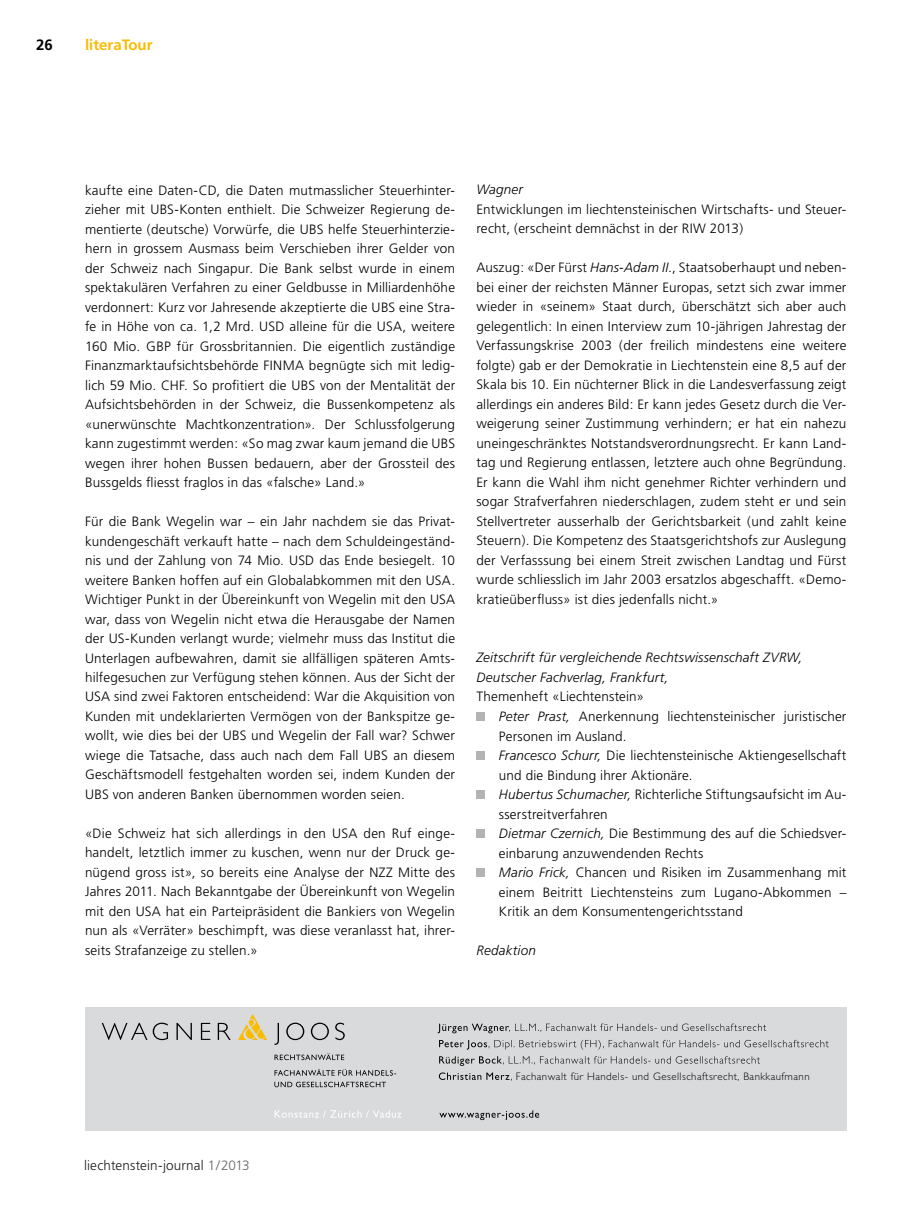
<style>
.page{position:relative;width:906px;height:1212px;background:#fff}
.page>*{position:absolute;margin:0;border:0;box-sizing:border-box;transform-origin:0 0}
.t1{font:700 15px "Frutiger";color:#fabb00}
.t2{font:700 15px "Frutiger";color:#000}
.t3{font:300 13.5px/19.5px "Frutiger";letter-spacing:.015em;color:#000;text-align:justify}
.t4{font:italic 300 13.5px/19.5px "Frutiger";letter-spacing:.015em;color:#000}
.t5{font:300 13.5px "Frutiger";letter-spacing:.01em;color:#1b1b1c}
.t6{font:300 10.8px "Gill Sans Std";letter-spacing:.04em;color:#000}
.s1{font-style:italic}
.s2{color:#646567}
</style>
<div class="page">
<div style="left:476px;top:713px;width:9px;height:8px;background:#b1b3b4"></div>
<div style="left:476px;top:752px;width:9px;height:8px;background:#b1b3b4"></div>
<div style="left:476px;top:791px;width:9px;height:8px;background:#b1b3b4"></div>
<div style="left:476px;top:830px;width:9px;height:8px;background:#b1b3b4"></div>
<div style="left:476px;top:869px;width:9px;height:8px;background:#b1b3b4"></div>
<svg style="left:85px;top:1007px;width:761px;height:124px;background:#d2d3d3"></svg>
<div style="left:434px;top:1085px;width:211px;height:19px;background:#d9dadb"></div>
<p class="t2" style="left:36px;top:35px;width:18px">26</p>
<p class="t1" style="left:85px;top:35px;width:69px">literaTour</p>
<p class="t3" style="left:85px;top:180px;width:371px">kaufte eine Daten-CD, die Daten mutmasslicher Steuerhinter&shy;zieher mit UBS-Konten enthielt. Die Schweizer Regierung de&shy;mentierte (deutsche) Vorwürfe, die UBS helfe Steuerhinterzie&shy;hern in grossem Ausmass beim Verschieben ihrer Gelder von der Schweiz nach Singapur. Die Bank selbst wurde in einem spektakulären Verfahren zu einer Geldbusse in Milliardenhöhe verdonnert: Kurz vor Jahresende akzeptierte die UBS eine Stra&shy;fe in Höhe von ca. 1,2 Mrd. USD alleine für die USA, weitere 160 Mio. GBP für Grossbritannien. Die eigentlich zuständige Finanzmarktaufsichtsbehörde FINMA begnügte sich mit ledig&shy;lich 59 Mio. CHF. So profitiert die UBS von der Mentalität der Aufsichtsbehörden in der Schweiz, die Bussenkompetenz als «unerwünschte Machtkonzentration». Der Schlussfolgerung kann zugestimmt werden: «So mag zwar kaum jemand die UBS wegen ihrer hohen Bussen bedauern, aber der Grossteil des Bussgelds fliesst fraglos in das «falsche» Land.»</p>
<p class="t3" style="left:85px;top:512px;width:371px">Für die Bank Wegelin war – ein Jahr nachdem sie das Privat&shy;kundengeschäft verkauft hatte – nach dem Schuldeingeständ&shy;nis und der Zahlung von 74 Mio. USD das Ende besiegelt. 10 weitere Banken hoffen auf ein Globalabkommen mit den USA.<br>Wichtiger Punkt in der Übereinkunft von Wegelin mit den USA war, dass von Wegelin nicht etwa die Herausgabe der Namen der US-Kunden verlangt wurde; vielmehr muss das Institut die Unterlagen aufbewahren, damit sie allfälligen späteren Amts&shy;hilfegesuchen zur Verfügung stehen können. Aus der Sicht der USA sind zwei Faktoren entscheidend: War die Akquisition von Kunden mit undeklarierten Vermögen von der Bankspitze ge&shy;wollt, wie dies bei der UBS und Wegelin der Fall war? Schwer wiege die Tatsache, dass auch nach dem Fall UBS an diesem Geschäftsmodell festgehalten worden sei, indem Kunden der UBS von anderen Banken übernommen worden seien.</p>
<p class="t3" style="left:85px;top:824px;width:371px">«Die Schweiz hat sich allerdings in den USA den Ruf einge&shy;handelt, letztlich immer zu kuschen, wenn nur der Druck ge&shy;nügend gross ist», so bereits eine Analyse der NZZ Mitte des Jahres 2011. Nach Bekanntgabe der Übereinkunft von Wegelin mit den USA hat ein Parteipräsident die Bankiers von Wegelin nun als «Verräter» beschimpft, was diese veranlasst hat, ihrer&shy;seits Strafanzeige zu stellen.»</p>
<p class="t4" style="left:476px;top:180px;width:48px">Wagner</p>
<p class="t3" style="left:476px;top:200px;width:371px">Entwicklungen im liechtensteinischen Wirtschafts- und Steuer&shy;recht, (erscheint demnächst in der RIW 2013)</p>
<p class="t3" style="left:476px;top:258px;width:371px">Auszug: «Der Fürst <span class="s1">Hans-Adam II.</span>, Staatsoberhaupt und neben&shy;bei einer der reichsten Männer Europas, setzt sich zwar immer wieder in «seinem» Staat durch, überschätzt sich aber auch gelegentlich: In einen Interview zum 10-jährigen Jahrestag der Verfassungskrise 2003 (der freilich mindestens eine weitere folgte) gab er der Demokratie in Liechtenstein eine 8,5 auf der Skala bis 10. Ein nüchterner Blick in die Landesverfassung zeigt allerdings ein anderes Bild: Er kann jedes Gesetz durch die Ver&shy;weigerung seiner Zustimmung verhindern; er hat ein nahezu uneingeschränktes Notstandsverordnungsrecht. Er kann Land&shy;tag und Regierung entlassen, letztere auch ohne Begründung.<br>Er kann die Wahl ihm nicht genehmer Richter verhindern und sogar Strafverfahren niederschlagen, zudem steht er und sein Stellvertreter ausserhalb der Gerichtsbarkeit (und zahlt keine Steuern). Die Kompetenz des Staatsgerichtshofs zur Auslegung der Verfasssung bei einem Streit zwischen Landtag und Fürst wurde schliesslich im Jahr 2003 ersatzlos abgeschafft. «Demo&shy;kratieüberfluss» ist dies jedenfalls nicht.»</p>
<p class="t4" style="left:476px;top:648px;width:328px">Zeitschrift für vergleichende Rechtswissenschaft ZVRW,<br>Deutscher Fachverlag, Frankfurt,</p>
<p class="t3" style="left:499px;top:687px;width:349px;text-align:left;text-indent:-23px">Themenheft «Liechtenstein»<br><span class="s1">Peter Prast,</span> Anerkennung liechtensteinischer juristischer Personen im Ausland.<br><span class="s1">Francesco Schurr,</span> Die liechtensteinische Aktiengesellschaft und die Bindung ihrer Aktionäre.<br><span class="s1">Hubertus Schumacher,</span> Richterliche Stiftungsaufsicht im Au&shy;sserstreitverfahren<br><span class="s1">Dietmar Czernich,</span> Die Bestimmung des auf die Schiedsver&shy;einbarung anzuwendenden Rechts<br><span class="s1">Mario Frick,</span> Chancen und Risiken im Zusammenhang mit einem Beitritt Liechtensteins zum Lugano-Abkommen – Kritik an dem Konsumentengerichtsstand</p>
<p class="t4" style="left:476px;top:941px;width:61px">Redaktion</p>
<p class="t5" style="left:84px;top:1157px;width:167px">liechtenstein-journal <span class="s2">1/2013</span></p>
<p class="t6" style="left:516px;top:1070px;width:295px">Fachanwalt für Handels- und Gesellschaftsrecht, Bankkaufmann</p>
</div>
